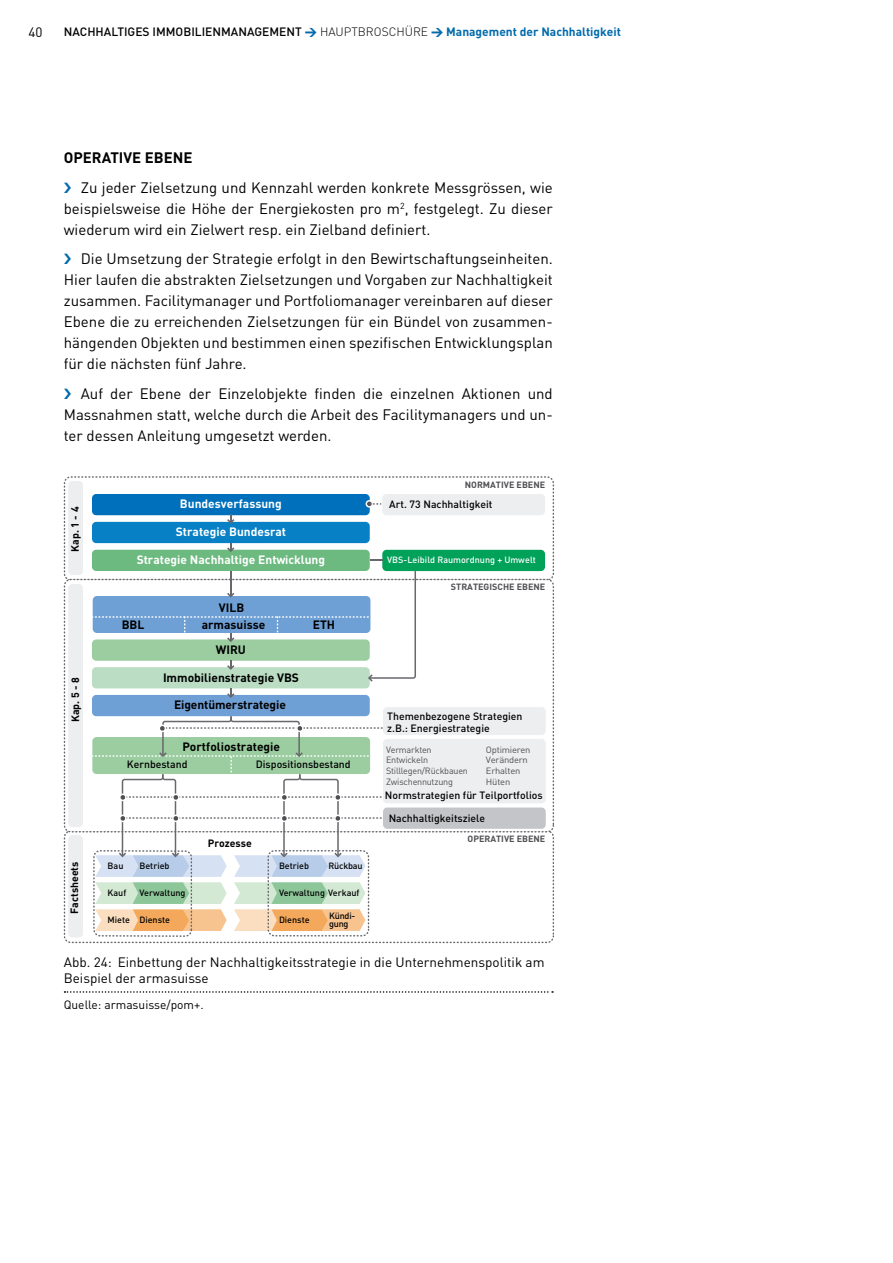
<style>
.page{position:relative;width:893px;height:1263px;background:#fff}
.page>*{position:absolute;margin:0;border:0;box-sizing:border-box;transform-origin:0 0}
.t1{font:15px/21px "DIN";color:#000;text-align:justify}
.t2{font:700 15px "DIN";color:#000}
.t3{font:13.5px/16.2px "DIN";color:#000}
.t4{font:700 12px "DIN";color:#000}
.t5{font:500 12px "DIN";color:#000}
.t6{font:700 12px "DIN";color:#fff}
.t7{font:12px "DIN";color:#000}
.t8{font:500 10.5px/12.6px "DIN";color:#000}
.t9{font:700 10.5px "DIN";color:#000}
.t10{font:500 9px "DIN";color:#000}
.t11{font:9px/10.8px "DIN";letter-spacing:-.02em;color:#504f53}
.t12{font:700 9px "DIN";color:#504f53}
.t13{font:9px/10.8px "DIN";letter-spacing:-.02em;color:#504f53;scale:1.04 1}
.t14{font:500 9px "DIN";color:#fff}
.t15{font:500 9px/7.8px "DIN";letter-spacing:-.02em;color:#000}
.s1{font-weight:900;color:#006aad}
.s2{font-weight:300}
.s3{font-weight:700;color:#006aad}
</style>
<div class="page">
<svg style="left:65px;top:991px;width:488px;height:2px"></svg>
<svg style="left:64px;top:832px;width:490px;height:111px"></svg>
<svg style="left:64px;top:476px;width:490px;height:103px"></svg>
<svg style="left:64px;top:579px;width:490px;height:253px"></svg>
<div style="left:68px;top:481px;width:15px;height:94px;background:#edeeef;border-radius:4px"></div>
<div style="left:68px;top:584px;width:15px;height:243px;background:#edeeef;border-radius:4px"></div>
<div style="left:68px;top:835px;width:15px;height:102px;background:#edeeef;border-radius:4px"></div>
<div style="left:383px;top:807px;width:163px;height:22px;background:#c3c5c8;border-radius:4px"></div>
<div style="left:383px;top:707px;width:163px;height:28px;background:#edeeef;border-radius:4px"></div>
<div style="left:382px;top:494px;width:163px;height:21px;background:#edeeef;border-radius:4px"></div>
<div style="left:92px;top:494px;width:278px;height:21px;background:#0070bc;border-radius:4px"></div>
<div style="left:92px;top:522px;width:278px;height:21px;background:#0780c5;border-radius:4px"></div>
<div style="left:92px;top:550px;width:278px;height:21px;background:#6cba7f;border-radius:4px"></div>
<div style="left:382px;top:550px;width:163px;height:21px;background:#00a158;border-radius:4px"></div>
<div style="left:92px;top:667px;width:278px;height:21px;background:#baddc3;border-radius:4px"></div>
<div style="left:92px;top:695px;width:278px;height:21px;background:#6fa0d5;border-radius:4px"></div>
<div style="left:383px;top:739px;width:163px;height:64px;background:#edeeef;border-radius:4px"></div>
<svg style="left:227px;top:514px;width:7px;height:10px"></svg>
<svg style="left:227px;top:543px;width:7px;height:9px"></svg>
<svg style="left:227px;top:689px;width:7px;height:9px"></svg>
<svg style="left:91px;top:571px;width:325px;height:111px"></svg>
<svg style="left:370px;top:559px;width:12px;height:2px"></svg>
<svg style="left:366px;top:500px;width:15px;height:8px"></svg>
<svg style="left:91px;top:716px;width:292px;height:221px"></svg>
<p class="t3" style="left:28px;top:24px;width:16px">40</p>
<p class="t5" style="left:64px;top:24px;width:559px">NACHHALTIGES IMMOBILIENMANAGEMENT <span class="s1">&gt;</span> <span class="s2">HAUPTBROSCHÜRE</span> <span class="s1">&gt;</span> <span class="s3">Management der Nachhaltigkeit</span></p>
<p class="t2" style="left:64px;top:148px;width:10px">Operative</p>
<p class="t2" style="left:145px;top:148px;width:20px">Ebene</p>
<p class="t1" style="left:64px;top:177px;width:490px;text-indent:17px">Zu jeder Zielsetzung und Kennzahl werden konkrete Messgrössen, wie beispielsweise die Höhe der Energiekosten pro m<sup>2</sup>, festgelegt. Zu dieser wiederum wird ein Zielwert resp. ein Zielband definiert.</p>
<p class="t1" style="left:64px;top:248px;width:490px;text-indent:17px">Die Umsetzung der Strategie erfolgt in den Bewirtschaftungseinheiten.<br>Hier laufen die abstrakten Zielsetzungen und Vorgaben zur Nachhaltigkeit zusammen. Facilitymanager und Portfoliomanager vereinbaren auf dieser Ebene die zu erreichenden Zielsetzungen für ein Bündel von zusammen&shy;hängenden Objekten und bestimmen einen spezifischen Entwicklungsplan für die nächsten fünf Jahre.</p>
<p class="t1" style="left:64px;top:383px;width:490px;text-indent:17px">Auf der Ebene der Einzelobjekte finden die einzelnen Aktionen und Massnahmen statt, welche durch die Arbeit des Facilitymanagers und un&shy;ter dessen Anleitung umgesetzt werden.</p>
<p class="t9" style="left:68px;top:552px;width:46px;rotate:-90deg">Kap. 1 - 4</p>
<p class="t9" style="left:69px;top:722px;width:47px;rotate:-90deg">Kap. 5 - 8</p>
<p class="t9" style="left:68px;top:914px;width:54px;rotate:-90deg">Factsheets</p>
<p class="t12" style="left:465px;top:479px;width:82px">NORMATIVE EBENE</p>
<p class="t6" style="left:180px;top:496px;width:103px">Bundesverfassung</p>
<p class="t8" style="left:389px;top:498px;width:105px">Art. 73 Nachhaltigkeit</p>
<p class="t6" style="left:176px;top:524px;width:112px">Strategie Bundesrat</p>
<p class="t6" style="left:137px;top:552px;width:190px">Strategie Nachhaltige Entwicklung</p>
<p class="t14" style="left:387px;top:554px;width:150px">VBS-Leibild Raumordnung + Umwelt</p>
<p class="t4" style="left:219px;top:599px;width:27px">VILB</p>
<p class="t4" style="left:122px;top:617px;width:24px">BBL</p>
<p class="t4" style="left:202px;top:616px;width:65px">armasuisse</p>
<p class="t4" style="left:313px;top:616px;width:24px">ETH</p>
<p class="t4" style="left:216px;top:642px;width:32px">WIRU</p>
<p class="t4" style="left:163px;top:669px;width:138px">Immobilienstrategie VBS</p>
<p class="t4" style="left:174px;top:697px;width:113px">Eigentümerstrategie</p>
<p class="t4" style="left:183px;top:739px;width:99px">Portfoliostrategie</p>
<p class="t8" style="left:127px;top:758px;width:62px">Kernbestand</p>
<p class="t8" style="left:256px;top:757px;width:96px">Dispositionsbestand</p>
<p class="t9" style="left:208px;top:837px;width:46px">Prozesse</p>
<p class="t10" style="left:108px;top:860px;width:17px">Bau</p>
<p class="t10" style="left:108px;top:887px;width:20px">Kauf</p>
<p class="t10" style="left:108px;top:914px;width:24px">Miete</p>
<p class="t10" style="left:139px;top:859px;width:32px">Betrieb</p>
<p class="t10" style="left:139px;top:887px;width:48px">Verwaltung</p>
<p class="t10" style="left:139px;top:914px;width:32px">Dienste</p>
<p class="t10" style="left:279px;top:859px;width:32px">Betrieb</p>
<p class="t15" style="left:328px;top:861px;width:36px">Rückbau</p>
<p class="t10" style="left:279px;top:887px;width:82px">Verwaltung Verkauf</p>
<p class="t10" style="left:279px;top:914px;width:32px">Dienste</p>
<p class="t15" style="left:329px;top:911px;width:28px">Kündi&shy;gung</p>
<p class="t12" style="left:451px;top:581px;width:96px">STRATEGISCHE EBENE</p>
<p class="t8" style="left:387px;top:709px;width:137px">Themenbezogene Strategien z.B.: Energiestrategie</p>
<p class="t11" style="left:386px;top:744px;width:83px">Vermarkten<br>Entwickeln<br>Stilllegen/Rückbauen<br>Zwischennutzung</p>
<p class="t13" style="left:486px;top:744px;width:44px">Optimieren<br>Verändern<br>Erhalten<br>Hüten</p>
<p class="t8" style="left:385px;top:788px;width:159px">Normstrategien für Teilportfolios</p>
<p class="t8" style="left:389px;top:811px;width:98px">Nachhaltigkeitsziele</p>
<p class="t12" style="left:468px;top:833px;width:79px">OPERATIVE EBENE</p>
<p class="t3" style="left:64px;top:953px;width:482px">Abb. 24: Einbettung der Nachhaltigkeitsstrategie in die Unternehmenspolitik am<br>Beispiel der armasuisse</p>
<p class="t7" style="left:64px;top:997px;width:141px">Quelle: armasuisse/pom+.</p>
</div>
